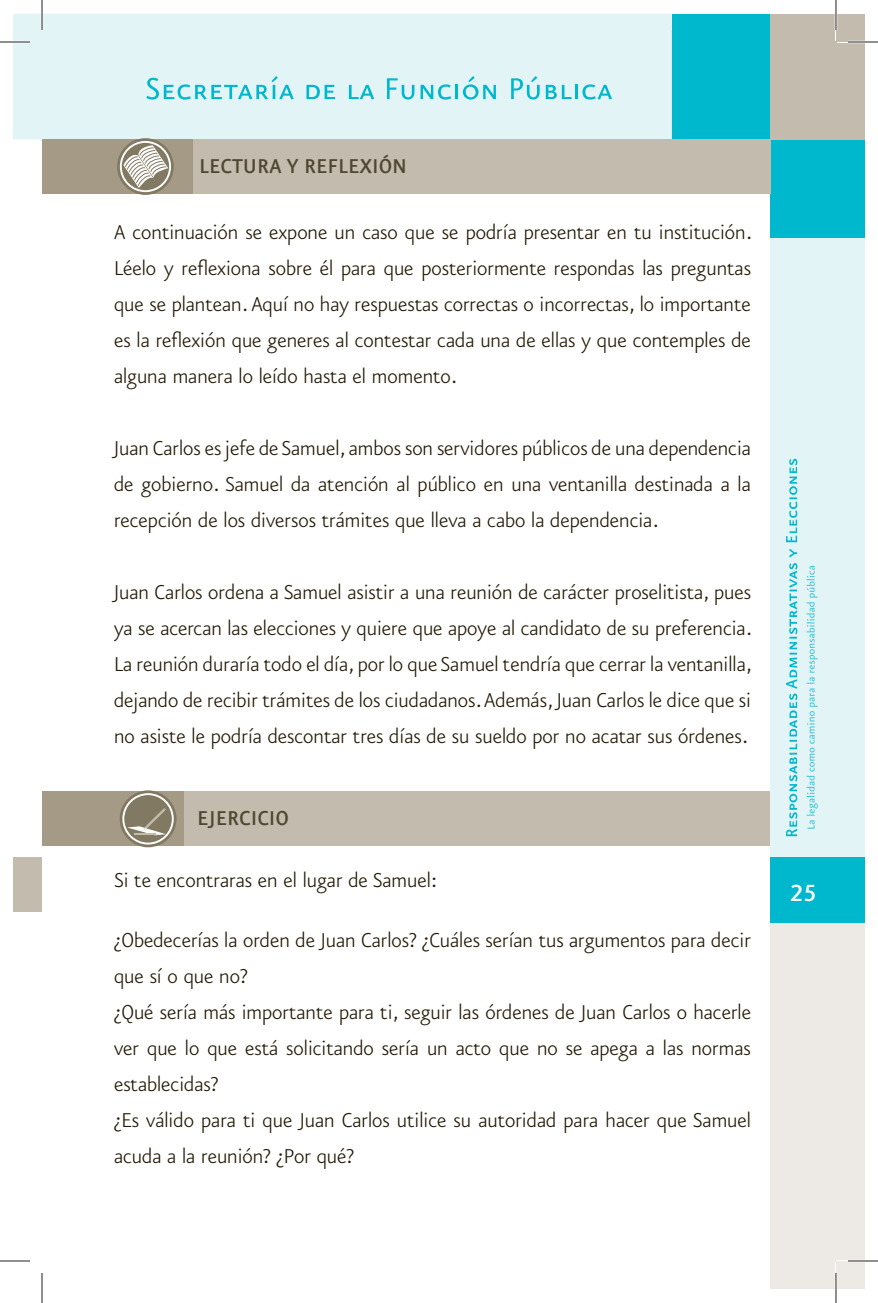
<style>
.page{position:relative;width:878px;height:1303px;background:#fff}
.page>*{position:absolute;margin:0;border:0;box-sizing:border-box;transform-origin:0 0}
.t1{font:28px "Eureka Sans Medium Caps";color:#fff}
.t2{font:300 24px/36px "Eureka Sans";color:#241a06;text-align:justify}
.t3{font:24px "Eureka Sans Medium Caps";color:#504732}
</style>
<div class="page">
<div style="left:14px;top:14px;width:28px;height:125px;background:#e3f4f7"></div>
<div style="left:42px;top:14px;width:630px;height:125px;background:#e3f4f7"></div>
<div style="left:770px;top:139px;width:94px;height:99px;background:#00b8ce"></div>
<div style="left:770px;top:238px;width:94px;height:619px;background:#e3f4f7"></div>
<div style="left:770px;top:923px;width:94px;height:366px;background:#ede9e4"></div>
<div style="left:672px;top:14px;width:98px;height:125px;background:#00b8ce"></div>
<div style="left:770px;top:14px;width:94px;height:125px;background:#c3bbae"></div>
<div style="left:770px;top:857px;width:94px;height:66px;background:#00b8ce"></div>
<svg style="left:835px;top:30px;width:16px;height:13px"></svg>
<svg style="left:835px;top:1260px;width:13px;height:12px"></svg>
<svg style="left:786px;top:459px;width:11px;height:377px"></svg>
<svg style="left:806px;top:566px;width:12px;height:263px"></svg>
<svg style="left:146px;top:76px;width:148px;height:24px;background:#afe6ed"></svg>
<svg style="left:306px;top:85px;width:29px;height:14px"></svg>
<svg style="left:349px;top:85px;width:25px;height:14px"></svg>
<svg style="left:387px;top:78px;width:27px;height:22px"></svg>
<svg style="left:420px;top:84px;width:31px;height:16px"></svg>
<hr style="left:455px;top:85px;width:3px;height:14px;background:#00b8ce">
<svg style="left:463px;top:76px;width:33px;height:24px"></svg>
<svg style="left:511px;top:76px;width:28px;height:24px"></svg>
<svg style="left:546px;top:85px;width:25px;height:14px"></svg>
<hr style="left:575px;top:85px;width:3px;height:14px;background:#00b8ce">
<svg style="left:582px;top:84px;width:30px;height:16px"></svg>
<div style="left:113px;top:791px;width:657px;height:55px;background:#c3bbae"></div>
<div style="left:42px;top:791px;width:142px;height:55px;background:#a49a86"></div>
<svg style="left:120px;top:790px;width:56px;height:57px"></svg>
<svg style="left:122px;top:793px;width:52px;height:51px"></svg>
<div style="left:124px;top:795px;width:48px;height:48px;background:#827963;border-radius:50%"></div>
<svg style="left:127px;top:806px;width:41px;height:29px"></svg>
<div style="left:193px;top:139px;width:578px;height:55px;background:#c3bbae"></div>
<div style="left:42px;top:139px;width:151px;height:55px;background:#a49a86"></div>
<svg style="left:117px;top:138px;width:57px;height:57px"></svg>
<svg style="left:120px;top:141px;width:51px;height:51px"></svg>
<div style="left:122px;top:143px;width:47px;height:47px;background:#827963;border-radius:50%"></div>
<svg style="left:123px;top:145px;width:45px;height:43px"></svg>
<div style="left:14px;top:857px;width:28px;height:55px;background:#c3bbae"></div>
<hr style="left:0;top:41px;width:30px;height:2px;background:#fff">
<hr style="left:848px;top:41px;width:30px;height:2px;background:#fff">
<hr style="left:848px;top:1260px;width:30px;height:2px;background:#fff">
<hr style="left:41px;top:0;width:2px;height:30px;background:#fff">
<hr style="left:834px;top:0;width:3px;height:30px;background:#fff">
<hr style="left:834px;top:1273px;width:3px;height:30px;background:#fff">
<hr style="left:0;top:42px;width:30px;height:1px;background:#241f1f">
<hr style="left:848px;top:42px;width:30px;height:1px;background:#241f1f">
<hr style="left:0;top:1261px;width:30px;height:1px;background:#241f1f">
<hr style="left:848px;top:1261px;width:30px;height:1px;background:#241f1f">
<hr style="left:42px;top:0;width:1px;height:30px;background:#241f1f">
<hr style="left:42px;top:1273px;width:1px;height:30px;background:#241f1f">
<hr style="left:835px;top:0;width:1px;height:30px;background:#241f1f">
<hr style="left:835px;top:1273px;width:1px;height:30px;background:#241f1f">
<p class="t3" style="left:199px;top:154px;width:209px">LECTURA Y REFLEXIÓN</p>
<p class="t2" style="left:114px;top:215px;width:639px">A continuación se expone un caso que se podría presentar en tu institución.<br>Léelo y reflexiona sobre él para que posteriormente respondas las preguntas que se plantean. Aquí no hay respuestas correctas o incorrectas, lo importante es la reflexión que generes al contestar cada una de ellas y que contemples de alguna manera lo leído hasta el momento.</p>
<p class="t2" style="left:114px;top:431px;width:638px">Juan Carlos es jefe de Samuel, ambos son servidores públicos de una dependencia de gobierno. Samuel da atención al público en una ventanilla destinada a la recepción de los diversos trámites que lleva a cabo la dependencia.</p>
<p class="t2" style="left:114px;top:575px;width:639px">Juan Carlos ordena a Samuel asistir a una reunión de carácter proselitista, pues ya se acercan las elecciones y quiere que apoye al candidato de su preferencia.<br>La reunión duraría todo el día, por lo que Samuel tendría que cerrar la ventanilla, dejando de recibir trámites de los ciudadanos. Además, Juan Carlos le dice que si no asiste le podría descontar tres días de su sueldo por no acatar sus órdenes.</p>
<p class="t3" style="left:197px;top:806px;width:93px">EJERCICIO</p>
<p class="t2" style="left:114px;top:863px;width:325px">Si te encontraras en el lugar de Samuel:</p>
<p class="t2" style="left:114px;top:923px;width:638px;text-align:left">¿Obedecerías la orden de Juan Carlos? ¿Cuáles serían tus argumentos para decir que sí o que no?<br>¿Qué sería más importante para ti, seguir las órdenes de Juan Carlos o hacerle ver que lo que está solicitando sería un acto que no se apega a las normas establecidas?<br>¿Es válido para ti que Juan Carlos utilice su autoridad para hacer que Samuel acuda a la reunión? ¿Por qué?</p>
<p class="t1" style="left:789px;top:879px;width:28px">25</p>
</div>
